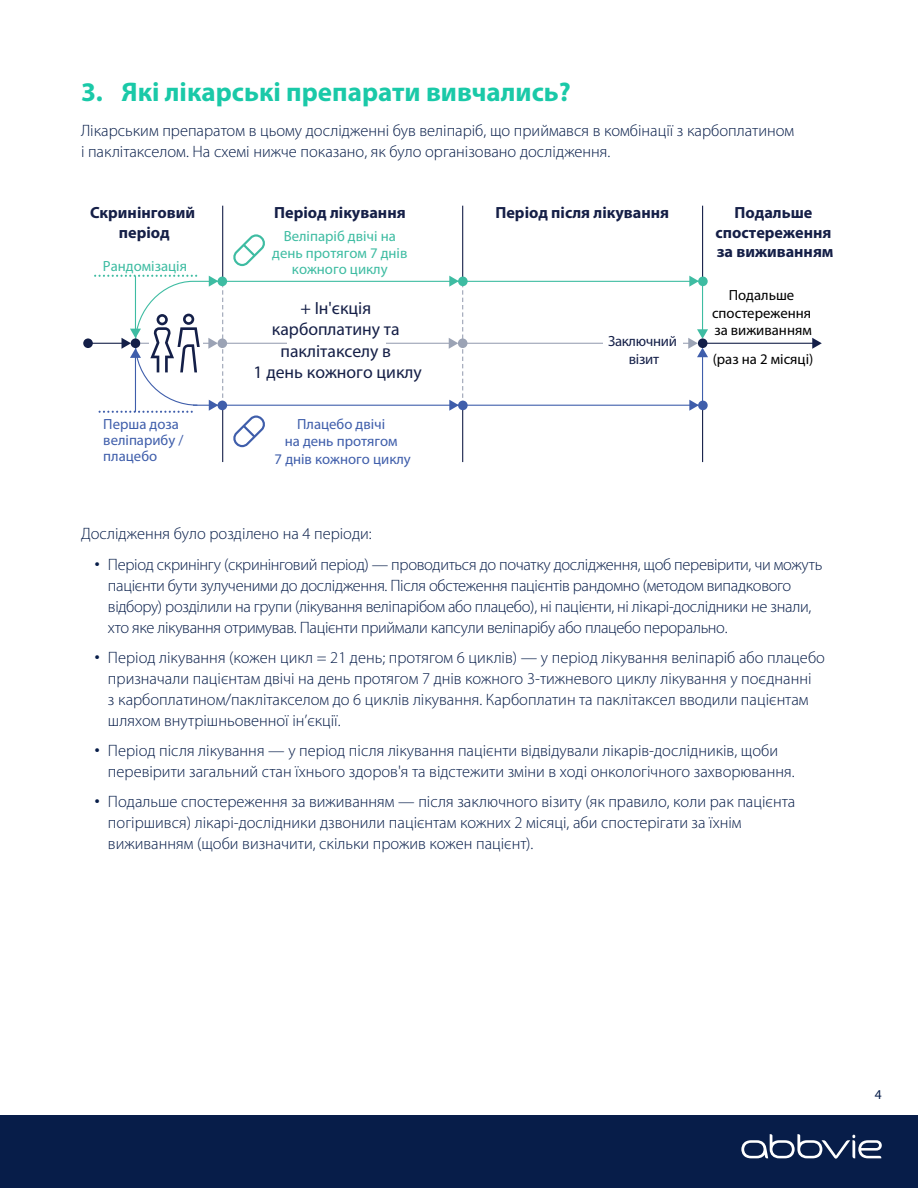
<style>
.page{position:relative;width:918px;height:1188px;background:#fff}
.page>*{position:absolute;margin:0;border:0;box-sizing:border-box;transform-origin:0 0}
.t1{font:700 27px "Myriad Pro";color:#1ac9a8}
.t2{font:17.7px/21.3px "Myriad Pro";color:#151f47;text-align:center}
.t3{font:300 16.5px/21px "Myriad Pro";color:#071d49}
.t4{font:300 16.5px/21px "Myriad Pro";letter-spacing:-.02em;color:#071d49}
.t5{font:700 16.2px/19.5px "Myriad Pro";color:#151f47;text-align:center}
.t6{font:14.7px/17.7px "Myriad Pro";color:#3f5eab;text-align:center}
.t7{font:14.7px/16.2px "Myriad Pro";color:#3ebca2;text-align:center}
.t8{font:14.7px/17.7px "Myriad Pro";color:#000;text-align:center}
.t9{font:14.7px/17.7px "Myriad Pro";letter-spacing:-.02em;color:#141f48;text-align:center}
.t10{font:13.5px "Myriad Pro";color:#071d49}
.s1{font-family:"Neue Haas Unica Pro";font-weight:400}
</style>
<div class="page">
<hr style="left:702px;top:206px;width:1px;height:75px;background:#141f48">
<hr style="left:702px;top:404px;width:1px;height:58px;background:#141f48">
<hr style="left:462px;top:206px;width:1px;height:76px;background:#141f48">
<hr style="left:222px;top:206px;width:1px;height:75px;background:#141f48">
<hr style="left:462px;top:404px;width:1px;height:58px;background:#141f48">
<hr style="left:222px;top:405px;width:1px;height:57px;background:#141f48">
<hr style="left:85px;top:343px;width:38px;height:1px;background:#141f48">
<div style="left:83px;top:338px;width:10px;height:10px;background:#141f48;border-radius:50%"></div>
<hr style="left:699px;top:343px;width:115px;height:1px;background:#141f48">
<svg style="left:812px;top:338px;width:10px;height:11px"></svg>
<svg style="left:233px;top:234px;width:32px;height:32px"></svg>
<svg style="left:95px;top:275px;width:613px;height:172px"></svg>
<div style="left:288px;top:299px;width:98px;height:90px;background:#fff"></div>
<div style="left:604px;top:335px;width:79px;height:13px;background:#fff"></div>
<div style="left:0;top:1115px;width:918px;height:73px;background:#071d49"></div>
<svg style="left:741px;top:1134px;width:141px;height:25px"></svg>
<h1 class="t1" style="left:81px;top:75px;width:491px">3. Які лікарські препарати вивчались?</h1>
<p class="t3" style="left:81px;top:120px;width:715px">Лікарським препаратом в цьому дослідженні був веліпаріб, що приймався в комбінації з карбоплатином і паклітакселом. На схемі нижче показано, як було організовано дослідження.</p>
<p class="t5" style="left:90px;top:203px;width:107px">Скринінговий період</p>
<p class="t7" style="left:103px;top:258px;width:86px">Рандомізація</p>
<p class="t6" style="left:103px;top:415px;width:82px;line-height:16.2px;text-align:left">Перша доза веліпарибу / плацебо</p>
<p class="t5" style="left:274px;top:203px;width:133px">Період лікування</p>
<p class="t5" style="left:495px;top:203px;width:175px">Період після лікування</p>
<p class="t5" style="left:716px;top:203px;width:120px">Подальше спостереження за виживанням</p>
<p class="t7" style="left:272px;top:228px;width:137px">Веліпаріб двічі на день протягом 7 днів кожного циклу</p>
<p class="t2" style="left:254px;top:297px;width:170px">+ Ін'єкція карбоплатину та паклітакселу в<br>1 день кожного циклу</p>
<p class="t6" style="left:275px;top:415px;width:138px">Плацебо двічі<br>на день протягом<br>7 днів кожного циклу</p>
<p class="t9" style="left:608px;top:332px;width:70px">Заключний візит</p>
<p class="t8" style="left:712px;top:286px;width:101px">Подальше спостереження за виживанням</p>
<p class="t8" style="left:713px;top:349px;width:102px">(раз на 2 місяці)</p>
<p class="t3" style="left:81px;top:523px;width:292px">Дослідження було розділено на 4 періоди:</p>
<p class="t4" style="left:108px;top:554px;width:716px;text-indent:-13px"><span class="s1">•</span> Період скринінгу (скринінговий період) — проводиться до початку дослідження, щоб перевірити, чи можуть пацієнти бути зулученими до дослідження. Після обстеження пацієнтів рандомно (методом випадкового відбору) розділили на групи (лікування веліпарібом або плацебо), ні пацієнти, ні лікарі-дослідники не знали, хто яке лікування отримував. Пацієнти приймали капсули веліпарібу або плацебо перорально.</p>
<p class="t3" style="left:108px;top:647px;width:719px;text-indent:-13px"><span class="s1">•</span> Період лікування (кожен цикл = 21 день; протягом 6 циклів) — у період лікування веліпаріб або плацебо призначали пацієнтам двічі на день протягом 7 днів кожного 3-тижневого циклу лікування у поєднанні<br>з карбоплатином/паклітакселом до 6 циклів лікування. Карбоплатин та паклітаксел вводили пацієнтам шляхом внутрішньовенної ін’єкції.</p>
<p class="t3" style="left:108px;top:740px;width:688px;text-indent:-13px"><span class="s1">•</span> Період після лікування — у період після лікування пацієнти відвідували лікарів-дослідників, щоби перевірити загальний стан їхнього здоров'я та відстежити зміни в ході онкологічного захворювання.</p>
<p class="t3" style="left:108px;top:791px;width:689px;text-indent:-13px"><span class="s1">•</span> Подальше спостереження за виживанням — після заключного візиту (як правило, коли рак пацієнта погіршився) лікарі-дослідники дзвонили пацієнтам кожних 2 місяці, аби спостерігати за їхнім виживанням (щоби визначити, скільки прожив кожен пацієнт).</p>
<p class="t10" style="left:875px;top:1086px;width:8px">4</p>
</div>
